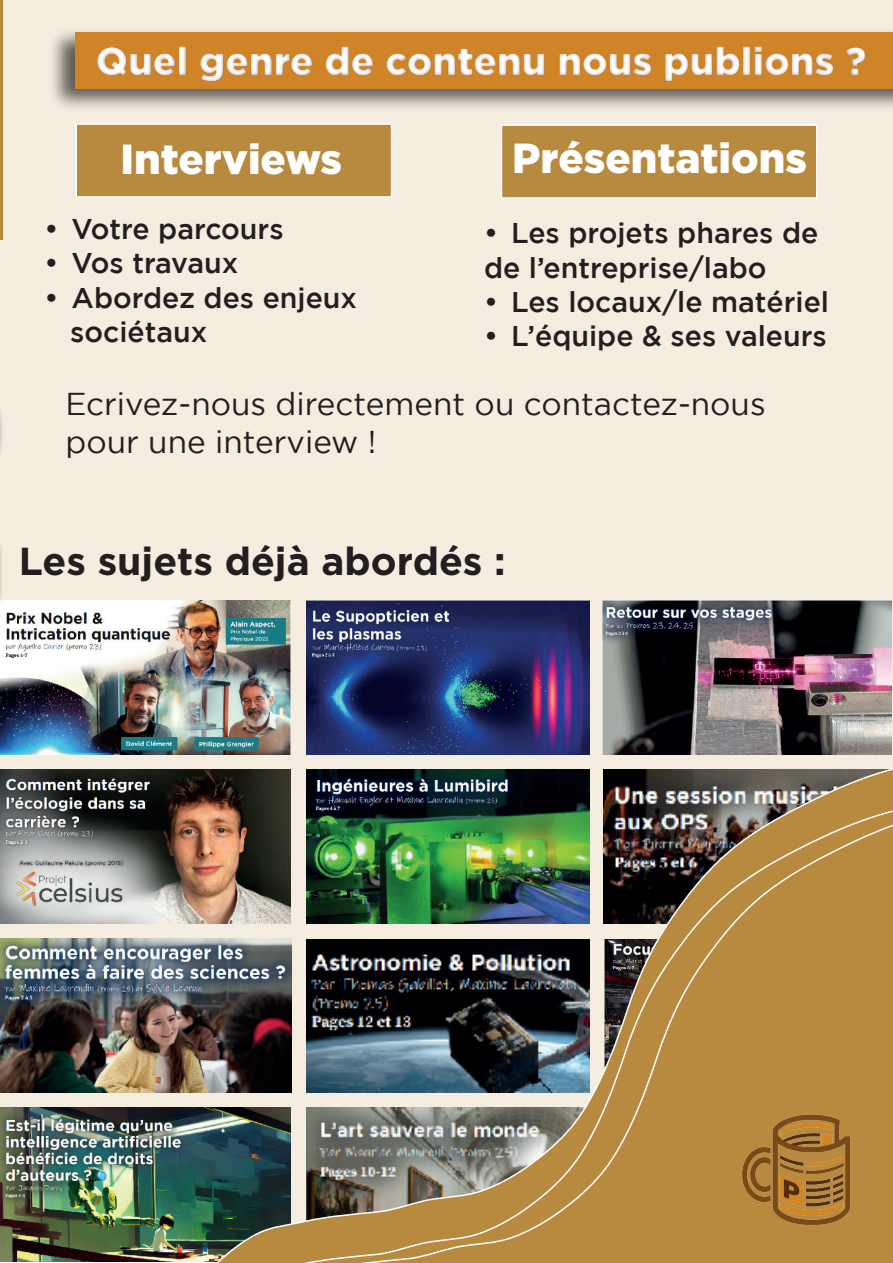
<style>
.page{position:relative;width:893px;height:1263px;background:#fff}
.page>*{position:absolute;margin:0;border:0;box-sizing:border-box;transform-origin:0 0}
.t1{font:900 42px "Gotham";color:#fff}
.t2{font:900 39px "Gotham";color:#fff}
.t3{font:700 39px "Gotham";color:#231f20}
.t4{font:31.5px/37.8px "Gotham";color:#231f20}
.t5{font:500 28.5px/34.2px "Gotham";color:#231f20}
</style>
<div class="page">
<div style="left:1px;top:1px;width:892px;height:1258px;background:#f4ede0"></div>
<img style="left:0;top:938px;width:150px;height:155px">
<img style="left:1px;top:1107px;width:149px;height:155px">
<img style="left:306px;top:600px;width:284px;height:154px">
<img style="left:0;top:769px;width:152px;height:155px">
<img style="left:603px;top:600px;width:289px;height:154px">
<img style="left:0;top:600px;width:290px;height:155px">
<hr style="left:0;top:0;width:2px;height:240px;background:#b88a3f">
<div style="left:0;top:319px;width:5px;height:225px;background:#f4ede0"></div>
<hr style="left:0;top:539px;width:4px;height:69px;background:#231f20;opacity:.75">
<svg style="left:0;top:981px;width:1px;height:76px"></svg>
<svg style="left:152px;top:754px;width:741px;height:43px"></svg>
<img style="left:150px;top:797px;width:743px;height:465px">
<img style="left:182px;top:801px;width:711px;height:462px">
<img style="left:709px;top:1085px;width:163px;height:161px">
<div style="left:49px;top:27px;width:844px;height:85px;background:#000001;opacity:.61"></div>
<div style="left:75px;top:33px;width:818px;height:56px;background:#cf8527"></div>
<div style="left:92px;top:38px;width:801px;height:46px;background:#552a16;opacity:.58"></div>
<div style="left:75px;top:123px;width:317px;height:75px;background:#b88a3f;border:2px solid #fff"></div>
<div style="left:501px;top:124px;width:316px;height:75px;background:#b88a3f;border:2px solid #fff"></div>
<h2 class="t2" style="left:96px;top:38px;width:772px">Quel genre de contenu nous publions ?</h2>
<h1 class="t1" style="left:121px;top:135px;width:223px">Interviews</h1>
<h1 class="t1" style="left:512px;top:134px;width:296px">Présentations</h1>
<p class="t5" style="left:44px;top:211px;width:241px">• Votre parcours</p>
<p class="t5" style="left:44px;top:245px;width:195px">• Vos travaux</p>
<p class="t5" style="left:70px;top:280px;width:288px;text-indent:-26px">• Abordez des enjeux sociétaux</p>
<p class="t5" style="left:484px;top:216px;width:336px">• Les projets phares de de l’entreprise/labo</p>
<p class="t5" style="left:484px;top:284px;width:347px">• Les locaux/le matériel</p>
<p class="t5" style="left:484px;top:318px;width:344px">• L’équipe &amp; ses valeurs</p>
<p class="t4" style="left:65px;top:385px;width:702px">Ecrivez-nous directement ou contactez-nous pour une interview !</p>
<h2 class="t3" style="left:19px;top:538px;width:489px">Les sujets déjà abordés :</h2>
</div>
